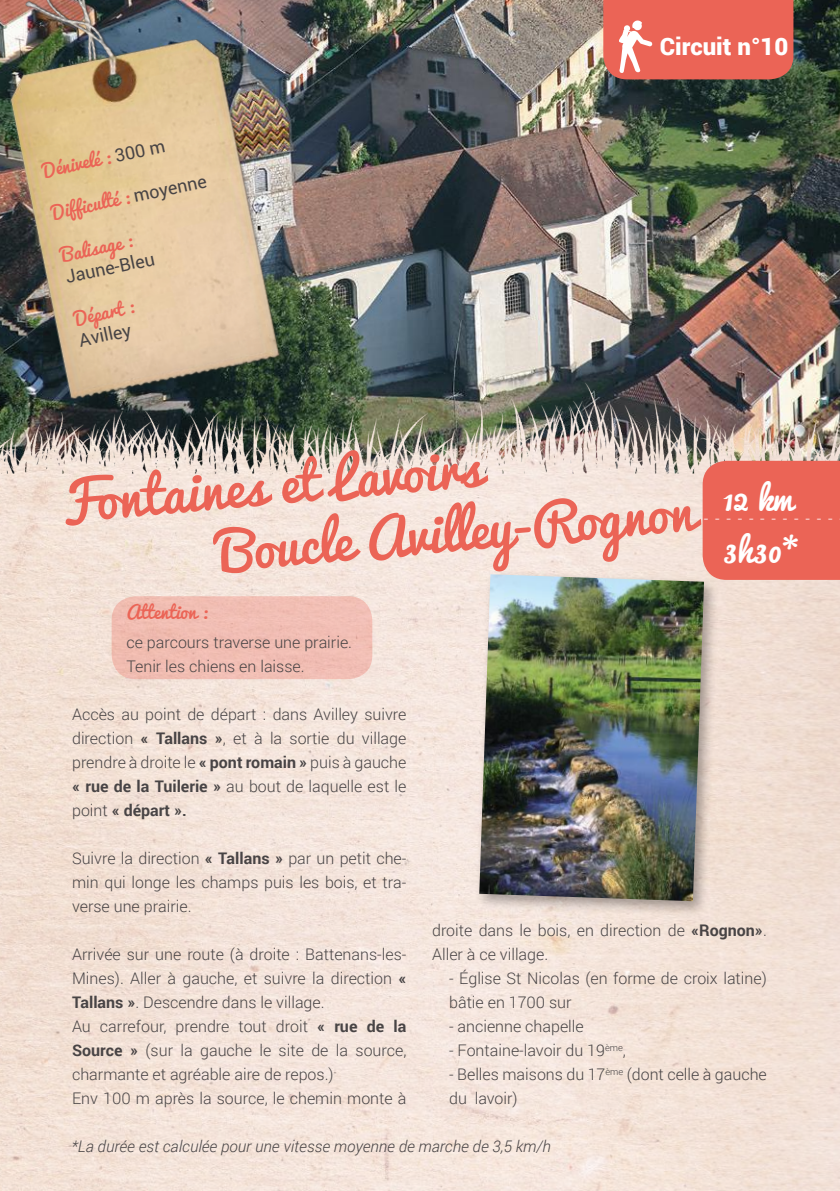
<style>
.page{position:relative;width:840px;height:1191px;background:#fff}
.page>*{position:absolute;margin:0;border:0;box-sizing:border-box;transform-origin:0 0}
.t1{font:52px "Pacifico";color:#eb6456}
.t2{font:32px/52.4px "Pacifico";color:#fff}
.t3{font:900 24px "Roboto";color:#fff}
.t4{font:18px "Pacifico";color:#eb6456}
.t5{font:18px "Roboto";color:#484445}
.t6{font:300 16px/24px "Roboto";color:#484445}
.t7{font:italic 300 16px "Roboto";color:#484445}
.t8{font:300 16px "Roboto";color:#fff}
.s1{font-family:"Roboto";color:#484445}
.s2{font-weight:700}
</style>
<div class="page">
<img style="left:0;top:546px;width:839px;height:645px">
<img style="left:0;top:0;width:839px;height:546px">
<div style="left:702px;top:461px;width:137px;height:119px;background:#eb6456"></div>
<svg style="left:603px;top:0;width:190px;height:79px;background:#e96b5d"></svg>
<img style="left:0;top:0;width:297px;height:417px">
<div style="left:112px;top:596px;width:260px;height:83px;background:#f1bdb3;border-radius:24px"></div>
<div style="left:474px;top:569px;width:245px;height:348px;background:#241f1f;opacity:.4"></div>
<img style="left:479px;top:574px;width:224px;height:327px">
<p class="t4" style="left:40px;top:155px;width:126px;rotate:-12deg">Dénivelé : <span class="s1">300 m</span></p>
<p class="t4" style="left:49px;top:197px;width:159px;rotate:-12deg">Diffi culté : <span class="s1">moyenne</span></p>
<p class="t4" style="left:58px;top:240px;width:74px;rotate:-12deg">Balisage :</p>
<p class="t5" style="left:63px;top:265px;width:92px;rotate:-12deg">Jaune-Bleu</p>
<p class="t4" style="left:71px;top:303px;width:62px;rotate:-12deg">Départ :</p>
<p class="t5" style="left:77px;top:328px;width:54px;rotate:-12deg">Avilley</p>
<h3 class="t3" style="left:659px;top:29px;width:130px">Circuit n°10</h3>
<h1 class="t1" style="left:57px;top:457px;width:423px;rotate:-5deg">Fontaines et Lavoirs</h1>
<h2 class="t2" style="left:723px;top:471px;width:77px">12 km<br>3h30*</h2>
<h1 class="t1" style="left:214px;top:506px;width:478px;rotate:-5deg">Boucle Avilley-Rognon</h1>
<p class="t8" style="left:703px;top:507px;width:130px">------------</p>
<p class="t4" style="left:126px;top:596px;width:83px">Attention :</p>
<p class="t6" style="left:126px;top:630px;width:227px">ce parcours traverse une prairie.<br>Tenir les chiens en laisse.</p>
<p class="t6" style="left:72px;top:702px;width:336px;text-align:justify">Accès au point de départ : dans Avilley suivre direction <span class="s2">« Tallans »</span>, et à la sortie du village prendre à droite le <span class="s2">« pont romain »</span> puis à gauche <span class="s2">« rue de la Tuilerie »</span> au bout de laquelle est le point <span class="s2">« départ ».</span></p>
<p class="t6" style="left:72px;top:846px;width:336px;text-align:justify">Suivre la direction <span class="s2">« Tallans »</span> par un petit che&shy;min qui longe les champs puis les bois, et tra&shy;verse une prairie.</p>
<p class="t6" style="left:72px;top:942px;width:336px">Arrivée sur une route (à droite : Battenans-les-Mines). Aller à gauche, et suivre la direction <span class="s2">« Tallans »</span>. Descendre dans le village.<br>Au carrefour, prendre tout droit <span class="s2">« rue de la Source »</span> (sur la gauche le site de la source, charmante et agréable aire de repos.)<br>Env 100 m après la source, le chemin monte à</p>
<p class="t6" style="left:432px;top:918px;width:336px">droite dans le bois, en direction de <span class="s2">«Rognon»</span>.<br>Aller à ce village.</p>
<p class="t6" style="left:449px;top:966px;width:319px">- Église St Nicolas (en forme de croix latine) bâtie en 1700 sur</p>
<p class="t6" style="left:449px;top:1014px;width:136px">- ancienne chapelle</p>
<p class="t6" style="left:449px;top:1038px;width:178px">- Fontaine-lavoir du 19<sup>ème</sup>,</p>
<p class="t6" style="left:449px;top:1062px;width:319px">- Belles maisons du 17<sup>ème</sup> (dont celle à gauche du lavoir)</p>
<p class="t7" style="left:71px;top:1135px;width:480px">*La durée est calculée pour une vitesse moyenne de marche de 3,5 km/h</p>
</div>
